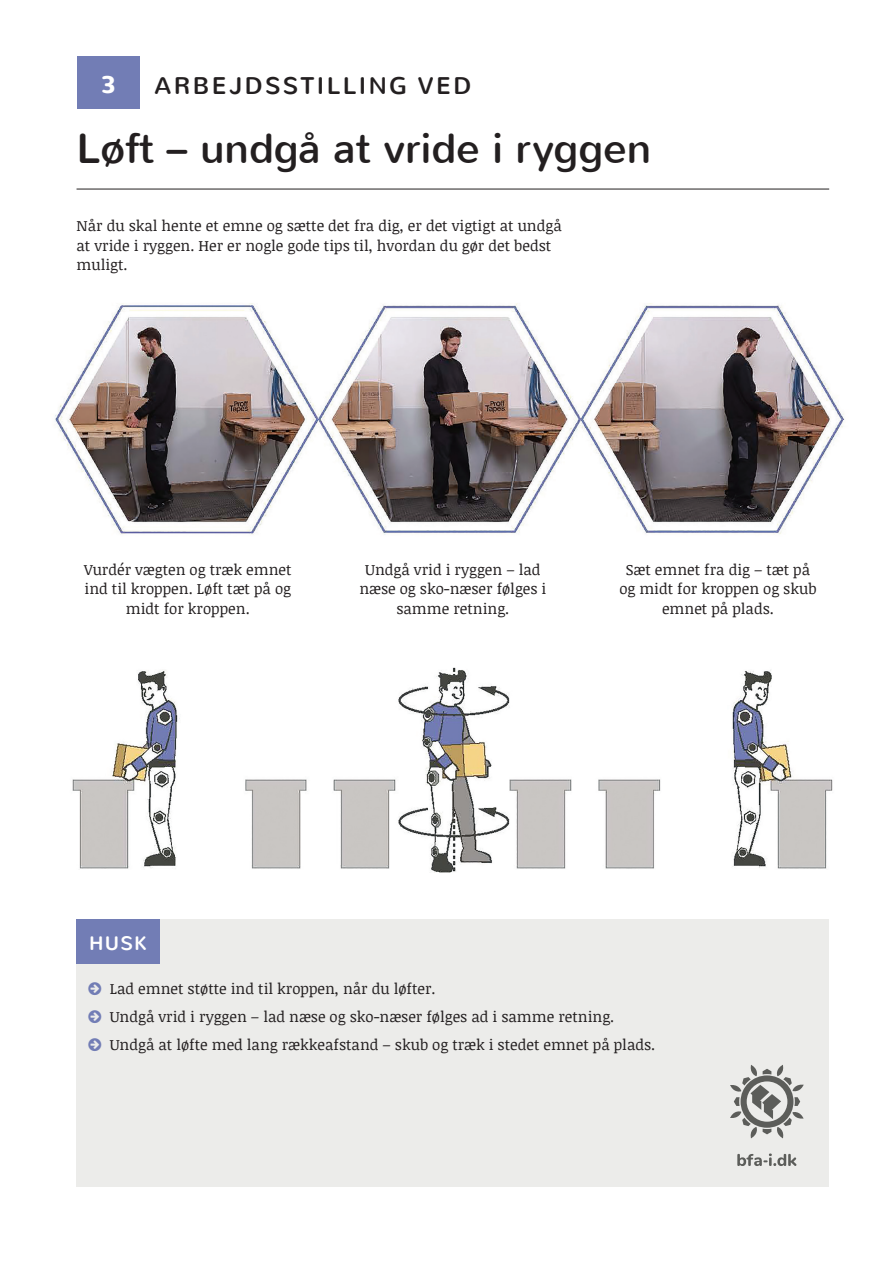
<style>
.page{position:relative;width:893px;height:1263px;background:#fff}
.page>*{position:absolute;margin:0;border:0;box-sizing:border-box;transform-origin:0 0}
.t1{font:42px "Nunito";color:#231f20}
.t2{font:24px "Nunito";letter-spacing:.1em;color:#231f20}
.t3{font:700 24px "Nunito";color:#fff}
.t4{font:19.5px "Nunito";color:#fff}
.t5{font:15px/19.5px "Noticia Text";color:#231f20;text-align:center}
</style>
<div class="page">
<div style="left:77px;top:919px;width:752px;height:267px;background:#ececea"></div>
<div style="left:77px;top:56px;width:62px;height:53px;background:#727db5"></div>
<img style="left:55px;top:303px;width:790px;height:232px">
<img style="left:72px;top:667px;width:761px;height:206px">
<hr style="left:77px;top:189px;width:752px;height:1px;background:#231f20">
<svg style="left:737px;top:1153px;width:59px;height:13px"></svg>
<svg style="left:730px;top:1065px;width:74px;height:73px"></svg>
<div style="left:77px;top:919px;width:83px;height:45px;background:#727db5"></div>
<h2 class="t3" style="left:100px;top:69px;width:17px">3</h2>
<h2 class="t2" style="left:154px;top:71px;width:318px">ARBEJDSSTILLING VED</h2>
<h1 class="t1" style="left:77px;top:122px;width:576px">Løft – undgå at vride i ryggen</h1>
<p class="t5" style="left:77px;top:216px;width:487px;text-align:left">Når du skal hente et emne og sætte det fra dig, er det vigtigt at undgå at vride i ryggen. Her er nogle gode tips til, hvordan du gør det bedst muligt.</p>
<p class="t5" style="left:84px;top:559px;width:209px">Vurdér vægten og træk emnet ind til kroppen. Løft tæt på og midt for kroppen.</p>
<p class="t5" style="left:359px;top:559px;width:189px">Undgå vrid i ryggen – lad næse og sko-næser følges i samme retning.</p>
<p class="t5" style="left:619px;top:559px;width:199px">Sæt emnet fra dig – tæt på og midt for kroppen og skub emnet på plads.</p>
<h3 class="t4" style="left:89px;top:930px;width:59px">HUSK</h3>
<p class="t5" style="left:110px;top:974px;width:547px;line-height:28px;text-align:left">Lad emnet støtte ind til kroppen, når du løfter.<br>Undgå vrid i ryggen – lad næse og sko-næser følges ad i samme retning.<br>Undgå at løfte med lang rækkeafstand – skub og træk i stedet emnet på plads.</p>
</div>
